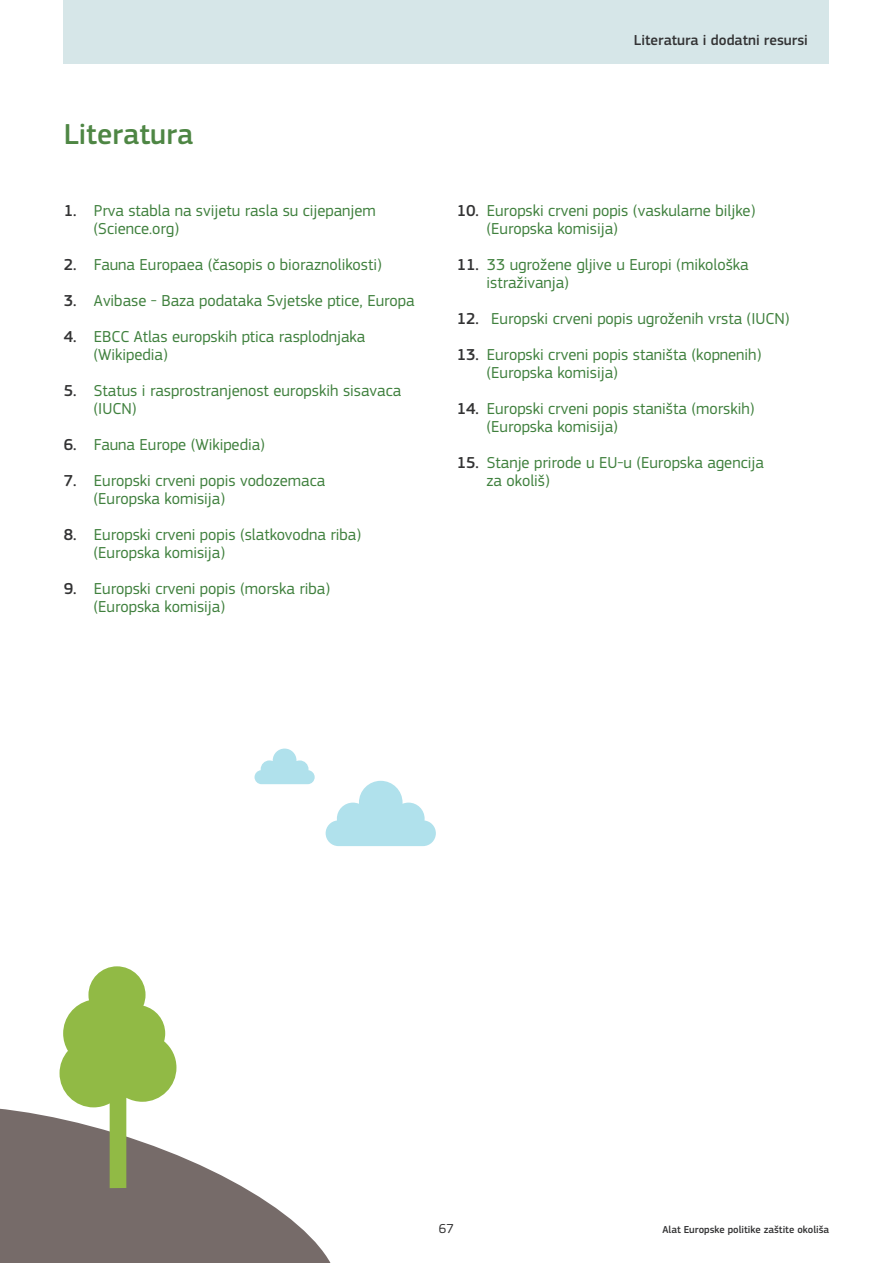
<style>
.page{position:relative;width:893px;height:1263px;background:#fff}
.page>*{position:absolute;margin:0;border:0;box-sizing:border-box;transform-origin:0 0}
.t1{font:500 30px "EC Square Sans Pro";color:#4e8644}
.t2{font:16.5px/18px "EC Square Sans Pro";color:#3f803d}
.t3{font:500 15px "EC Square Sans Pro";color:#333334}
.t4{font:13.5px "EC Square Sans Pro";color:#333334}
.t5{font:500 10.5px "EC Square Sans Pro";color:#333334}
.s1{font-weight:500;color:#333334}
</style>
<div class="page">
<div style="left:64px;top:0;width:765px;height:64px;background:#d6e6e8"></div>
<svg style="left:0;top:1108px;width:331px;height:155px;fill:#766b69"></svg>
<svg style="left:60px;top:966px;width:116px;height:222px"></svg>
<svg style="left:326px;top:781px;width:110px;height:65px"></svg>
<svg style="left:255px;top:748px;width:60px;height:36px"></svg>
<p class="t1" style="left:64px;top:117px;width:131px">Literatura</p>
<p class="t2" style="left:94px;top:202px;width:284px;text-indent:-30px"><span class="s1">1.</span> Prva stabla na svijetu rasla su cijepanjem (Science.org)</p>
<p class="t2" style="left:64px;top:256px;width:320px"><span class="s1">2.</span> Fauna Europaea (časopis o bioraznolikosti)</p>
<p class="t2" style="left:64px;top:292px;width:352px"><span class="s1">3.</span> Avibase - Baza podataka Svjetske ptice, Europa</p>
<p class="t2" style="left:94px;top:328px;width:273px;text-indent:-30px"><span class="s1">4.</span> EBCC Atlas europskih ptica rasplodnjaka (Wikipedia)</p>
<p class="t2" style="left:94px;top:382px;width:309px;text-indent:-30px"><span class="s1">5.</span> Status i rasprostranjenost europskih sisavaca (IUCN)</p>
<p class="t2" style="left:64px;top:436px;width:203px"><span class="s1">6.</span> Fauna Europe (Wikipedia)</p>
<p class="t2" style="left:94px;top:472px;width:233px;text-indent:-30px"><span class="s1">7.</span> Europski crveni popis vodozemaca (Europska komisija)</p>
<p class="t2" style="left:94px;top:526px;width:269px;text-indent:-30px"><span class="s1">8.</span> Europski crveni popis (slatkovodna riba) (Europska komisija)</p>
<p class="t2" style="left:94px;top:580px;width:238px;text-indent:-30px"><span class="s1">9.</span> Europski crveni popis (morska riba) (Europska komisija)</p>
<p class="t3" style="left:634px;top:32px;width:175px">Literatura i dodatni resursi</p>
<p class="t2" style="left:486px;top:202px;width:271px;text-indent:-30px"><span class="s1">10.</span> Europski crveni popis (vaskularne biljke) (Europska komisija)</p>
<p class="t2" style="left:486px;top:256px;width:264px;text-indent:-30px"><span class="s1">11.</span> 33 ugrožene gljive u Europi (mikološka istraživanja)</p>
<p class="t2" style="left:457px;top:310px;width:334px"><span class="s1">12.</span> Europski crveni popis ugroženih vrsta (IUCN)</p>
<p class="t2" style="left:486px;top:346px;width:277px;text-indent:-30px"><span class="s1">13.</span> Europski crveni popis staništa (kopnenih) (Europska komisija)</p>
<p class="t2" style="left:486px;top:400px;width:270px;text-indent:-30px"><span class="s1">14.</span> Europski crveni popis staništa (morskih) (Europska komisija)</p>
<p class="t2" style="left:486px;top:454px;width:279px;text-indent:-30px"><span class="s1">15.</span> Stanje prirode u EU-u (Europska agencija za okoliš)</p>
<p class="t4" style="left:439px;top:1221px;width:17px">67</p>
<p class="t5" style="left:662px;top:1223px;width:168px">Alat Europske politike zaštite okoliša</p>
</div>
